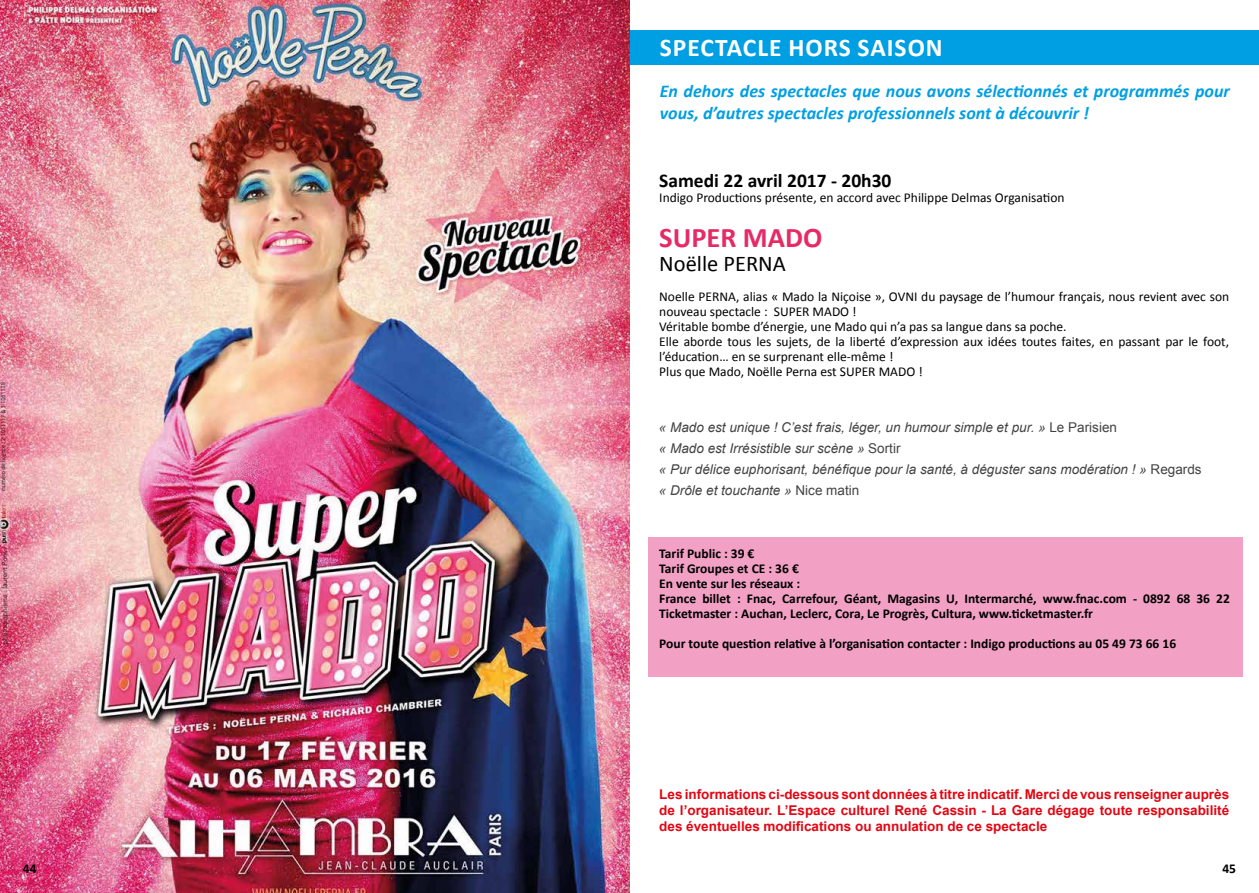
<style>
.page{position:relative;width:1259px;height:893px;background:#fff}
.page>*{position:absolute;margin:0;border:0;box-sizing:border-box;transform-origin:0 0}
.t1{font:700 28.5px "Calibri";color:#e72a65}
.t2{font:700 25.5px "Calibri";letter-spacing:.04em;color:#fff}
.t3{font:22.5px "Calibri";color:#000}
.t4{font:700 19.5px "Calibri";color:#000}
.t5{font:italic 700 18px/21.6px "Calibri";color:#009fe3}
.t6{font:13.5px/15px "Calibri";color:#000}
.t7{font:700 13.5px/15px "Calibri";color:#000}
.t8{font:700 13.5px/16.2px "Arial";color:#e30613;text-align:justify}
.t9{font:italic 13.5px/21px "Arial";color:#434343}
.s1{font-style:normal}
</style>
<div class="page">
<div style="left:629px;top:30px;width:630px;height:35px;background:#009fe3"></div>
<img style="left:0;top:0;width:629px;height:893px">
<div style="left:648px;top:537px;width:594px;height:139px;background:#f2a1c5"></div>
<h2 class="t2" style="left:660px;top:31px;width:284px">SPECTACLE HORS SAISON</h2>
<h3 class="t5" style="left:660px;top:80px;width:571px">En dehors des spectacles que nous avons sélectionnés et programmés pour vous, d’autres spectacles professionnels sont à découvrir !</h3>
<h3 class="t4" style="left:659px;top:169px;width:234px">Samedi 22 avril 2017 - 20h30</h3>
<p class="t6" style="left:659px;top:190px;width:407px">Indigo Productions présente, en accord avec Philippe Delmas Organisation</p>
<h1 class="t1" style="left:659px;top:220px;width:165px">SUPER MADO</h1>
<h3 class="t3" style="left:659px;top:250px;width:128px">Noëlle PERNA</h3>
<p class="t6" style="left:659px;top:289px;width:571px">Noelle PERNA, alias « Mado la Niçoise », OVNI du paysage de l’humour français, nous revient avec son nouveau spectacle : SUPER MADO !<br>Véritable bombe d’énergie, une Mado qui n’a pas sa langue dans sa poche.<br>Elle aborde tous les sujets, de la liberté d’expression aux idées toutes faites, en passant par le foot, l’éducation… en se surprenant elle-même !<br>Plus que Mado, Noëlle Perna est SUPER MADO !</p>
<p class="t9" style="left:659px;top:417px;width:544px">« Mado est unique ! C’est frais, léger, un humour simple et pur. » <span class="s1">Le Parisien<br></span>« Mado est Irrésistible sur scène » <span class="s1">Sortir<br></span>« Pur délice euphorisant, bénéfique pour la santé, à déguster sans modération ! » <span class="s1">Regards </span>« Drôle et touchante » <span class="s1">Nice matin</span></p>
<p class="t7" style="left:659px;top:545px;width:572px">Tarif Public : 39 €<br>Tarif Groupes et CE : 36 €<br>En vente sur les réseaux :<br>France billet : Fnac, Carrefour, Géant, Magasins U, Intermarché, www.fnac.com - 0892 68 36 22<br>Ticketmaster : Auchan, Leclerc, Cora, Le Progrès, Cultura, www.ticketmaster.fr</p>
<p class="t7" style="left:659px;top:635px;width:518px">Pour toute question relative à l’organisation contacter : Indigo productions au 05 49 73 66 16</p>
<p class="t8" style="left:659px;top:786px;width:571px">Les informations ci-dessous sont données à titre indicatif. Merci de vous renseigner auprès de l’organisateur. L’Espace culturel René Cassin - La Gare dégage toute responsabilité des éventuelles modifications ou annulation de ce spectacle</p>
<p class="t7" style="left:23px;top:861px;width:15px">44</p>
<p class="t7" style="left:1222px;top:861px;width:15px">45</p>
</div>
